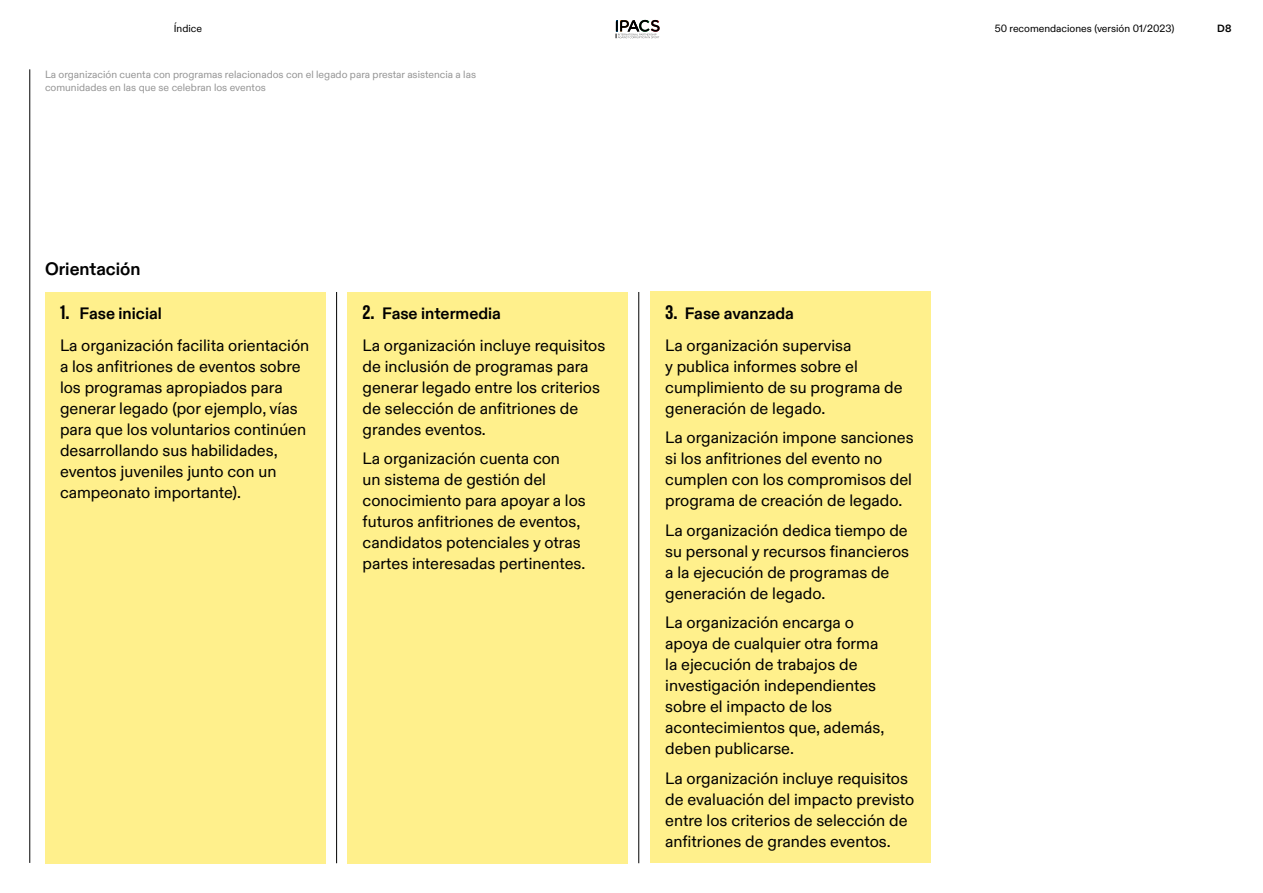
<style>
.page{position:relative;width:1263px;height:893px;background:#fff}
.page>*{position:absolute;margin:0;border:0;box-sizing:border-box;transform-origin:0 0}
.t1{font:700 18px "Olympic Sans";color:#000}
.t2{font:16.5px/21px "Olympic Sans";color:#000}
.t3{font:10.5px/13.5px "Olympic Sans";color:#969696}
.t4{font:10.5px "Olympic Sans";color:#000}
.t5{font:700 10.5px "Olympic Sans";color:#000}
.s1{font-family:"Olympic Headline";font-size:19.5px}
.s2{font-weight:700}
</style>
<div class="page">
<hr style="left:30px;top:69px;width:1px;height:794px;background:#000">
<hr style="left:638px;top:292px;width:1px;height:571px;background:#000">
<hr style="left:336px;top:292px;width:1px;height:571px;background:#000">
<div style="left:45px;top:292px;width:280px;height:571px;background:#fff08c"></div>
<div style="left:348px;top:292px;width:280px;height:571px;background:#fff08c"></div>
<div style="left:650px;top:292px;width:280px;height:571px;background:#fff08c"></div>
<svg style="left:616px;top:20px;width:44px;height:18px"></svg>
<p class="t4" style="left:174px;top:20px;width:30px">Índice</p>
<p class="t4" style="left:995px;top:20px;width:181px">50 recomendaciones (versión 01/2023)</p>
<p class="t5" style="left:1217px;top:20px;width:16px">D8</p>
<p class="t3" style="left:45px;top:67px;width:433px">La organización cuenta con programas relacionados con el legado para prestar asistencia a las comunidades en las que se celebran los eventos</p>
<p class="t1" style="left:45px;top:255px;width:97px">Orientación</p>
<p class="t2" style="left:60px;top:296px;width:251px;line-height:32.2px"><span class="s1">1.</span> <span class="s2">Fase inicial<br></span>La organización facilita orientación</p>
<p class="t2" style="left:60px;top:354px;width:248px">a los anfitriones de eventos sobre los programas apropiados para generar legado (por ejemplo, vías para que los voluntarios continúen desarrollando sus habilidades, eventos juveniles junto con un campeonato importante).</p>
<p class="t2" style="left:363px;top:296px;width:244px;line-height:32.2px"><span class="s1">2.</span> <span class="s2">Fase intermedia<br></span>La organización incluye requisitos</p>
<p class="t2" style="left:363px;top:354px;width:239px">de inclusión de programas para generar legado entre los criterios de selección de anfitriones de grandes eventos.</p>
<p class="t2" style="left:363px;top:447px;width:225px">La organización cuenta con<br>un sistema de gestión del conocimiento para apoyar a los futuros anfitriones de eventos, candidatos potenciales y otras partes interesadas pertinentes.</p>
<p class="t2" style="left:665px;top:296px;width:188px;line-height:32.2px"><span class="s1">3.</span> <span class="s2">Fase avanzada<br></span>La organización supervisa</p>
<p class="t2" style="left:665px;top:354px;width:239px">y publica informes sobre el cumplimiento de su programa de generación de legado.</p>
<p class="t2" style="left:665px;top:426px;width:250px">La organización impone sanciones si los anfitriones del evento no cumplen con los compromisos del programa de creación de legado.</p>
<p class="t2" style="left:665px;top:518px;width:245px">La organización dedica tiempo de su personal y recursos financieros a la ejecución de programas de generación de legado.</p>
<p class="t2" style="left:665px;top:611px;width:221px">La organización encarga o apoya de cualquier otra forma la ejecución de trabajos de investigación independientes sobre el impacto de los acontecimientos que, además, deben publicarse.</p>
<p class="t2" style="left:665px;top:766px;width:251px">La organización incluye requisitos de evaluación del impacto previsto entre los criterios de selección de anfitriones de grandes eventos.</p>
</div>
